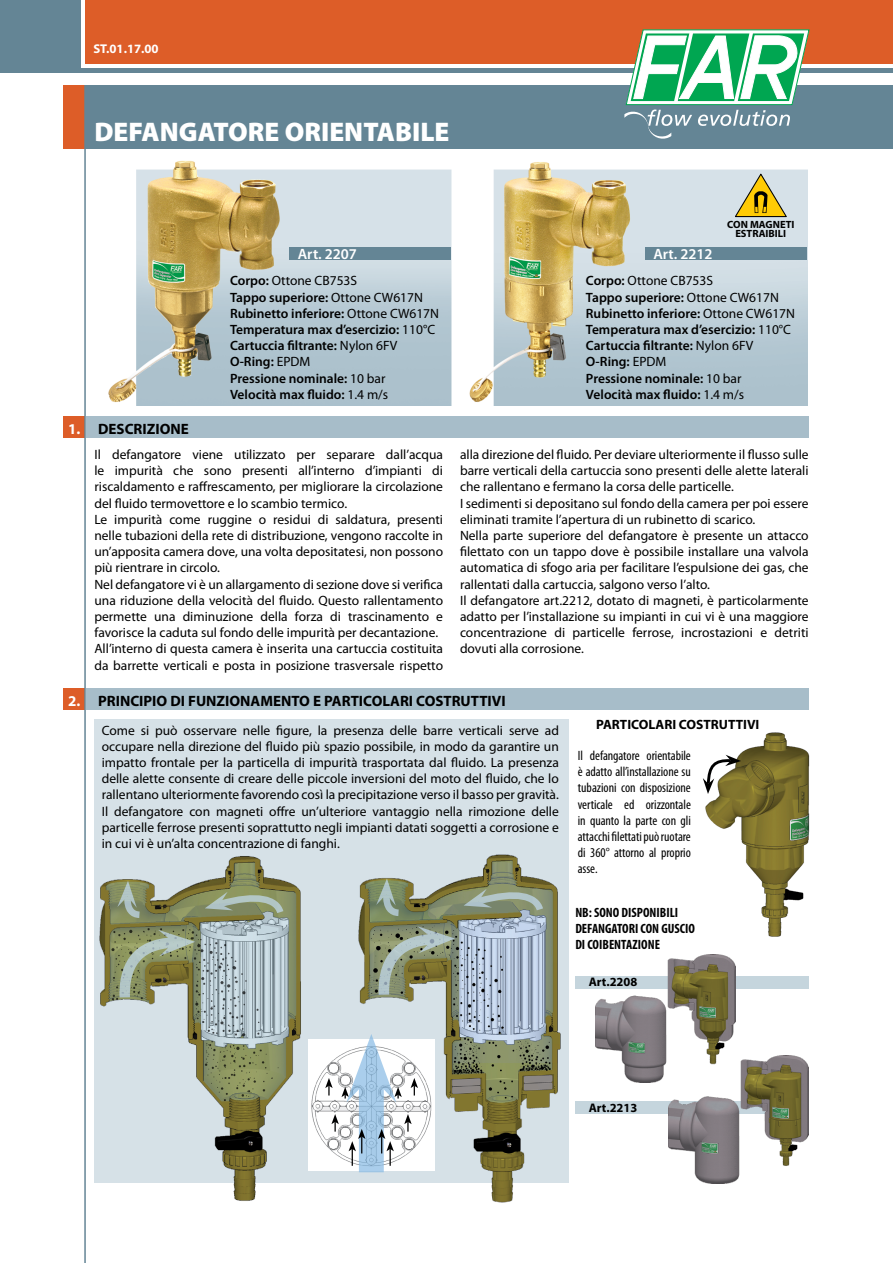
<style>
.page{position:relative;width:893px;height:1263px;background:#fff}
.page>*{position:absolute;margin:0;border:0;box-sizing:border-box;transform-origin:0 0}
.t1{font:900 27px "Myriad Pro";color:#fff}
.t2{font:700 15px "Myriad Pro";color:#000}
.t3{font:600 15px "Myriad Pro";color:#fff}
.t4{font:13.5px/16.2px "Myriad Pro";color:#000}
.t5{font:600 13.5px/16.2px "Myriad Pro";color:#000}
.t6{font:condensed 13.5px/16.2px "Myriad Pro";letter-spacing:-.005em;color:#000;text-align:justify}
.t7{font:700 condensed 13.5px/16.2px "Myriad Pro";color:#000}
.t8{font:700 13.5px "Myriad Pro";color:#000}
.t9{font:700 12.75px "Myriad Pro";color:#fff}
.t10{font:700 12.45px "Myriad Pro";color:#000}
.t11{font:700 10.5px/9px "Myriad Pro";color:#000;text-align:center}
.s1{font-weight:400}
.s2{color:#fff}
</style>
<div class="page">
<div style="left:575px;top:1101px;width:234px;height:13px;background:#c5d5dd"></div>
<img style="left:705px;top:732px;width:105px;height:205px">
<svg style="left:703px;top:755px;width:38px;height:39px"></svg>
<img style="left:108px;top:160px;width:699px;height:246px">
<div style="left:86px;top:688px;width:723px;height:21px;background:#a7bdc9"></div>
<div style="left:64px;top:688px;width:21px;height:21px;background:#dd5d28"></div>
<div style="left:85px;top:0;width:808px;height:64px;background:#dd5d28"></div>
<div style="left:0;top:0;width:81px;height:72px;background:#648595"></div>
<div style="left:64px;top:85px;width:21px;height:64px;background:#dd5d28"></div>
<div style="left:85px;top:85px;width:808px;height:64px;background:#648595"></div>
<div style="left:0;top:68px;width:893px;height:5px;background:#648595"></div>
<svg style="left:624px;top:29px;width:186px;height:110px"></svg>
<div style="left:86px;top:416px;width:723px;height:22px;background:#a7bdc9"></div>
<div style="left:64px;top:416px;width:21px;height:22px;background:#dd5d28"></div>
<hr style="left:84px;top:85px;width:2px;height:1178px;background:#648595">
<div style="left:94px;top:719px;width:475px;height:463px;background:#d6e1e7"></div>
<img style="left:669px;top:1055px;width:140px;height:128px">
<div style="left:290px;top:248px;width:161px;height:12px;background:#648595"></div>
<div style="left:646px;top:248px;width:161px;height:12px;background:#648595"></div>
<svg style="left:734px;top:172px;width:54px;height:46px;background:#cabe7d"></svg>
<img style="left:354px;top:854px;width:208px;height:349px">
<svg style="left:374px;top:926px;width:81px;height:79px;background:#939a80"></svg>
<svg style="left:464px;top:889px;width:84px;height:28px;background:#8f9a82"></svg>
<svg style="left:376px;top:878px;width:29px;height:40px"></svg>
<img style="left:94px;top:856px;width:210px;height:345px">
<svg style="left:115px;top:930px;width:80px;height:78px"></svg>
<svg style="left:205px;top:892px;width:83px;height:28px;background:#919b78"></svg>
<svg style="left:117px;top:881px;width:29px;height:39px"></svg>
<img style="left:308px;top:1040px;width:126px;height:129px">
<svg style="left:331px;top:1114px;width:8px;height:17px"></svg>
<svg style="left:404px;top:1114px;width:8px;height:17px"></svg>
<svg style="left:411px;top:1078px;width:7px;height:17px"></svg>
<svg style="left:325px;top:1078px;width:8px;height:17px"></svg>
<svg style="left:359px;top:1102px;width:25px;height:70px"></svg>
<svg style="left:341px;top:1034px;width:61px;height:68px;background:#cddce7"></svg>
<svg style="left:349px;top:1129px;width:16px;height:37px"></svg>
<svg style="left:378px;top:1129px;width:16px;height:37px"></svg>
<div style="left:575px;top:976px;width:234px;height:13px;background:#c5d5dd"></div>
<img style="left:596px;top:954px;width:140px;height:128px">
<p class="t9" style="left:93px;top:41px;width:67px">ST.01.17.00</p>
<h1 class="t1" style="left:94px;top:116px;width:356px">DEFANGATORE ORIENTABILE</h1>
<p class="t11" style="left:727px;top:220px;width:69px">CON MAGNETI<br>ESTRAIBILI</p>
<p class="t3" style="left:298px;top:245px;width:61px">Art. 2207</p>
<p class="t3" style="left:653px;top:245px;width:61px">Art. 2212</p>
<p class="t5" style="left:230px;top:273px;width:211px">Corpo: <span class="s1">Ottone CB753S<br></span>Tappo superiore: <span class="s1">Ottone CW617N<br></span>Rubinetto inferiore: <span class="s1">Ottone CW617N<br></span>Temperatura max d’esercizio: <span class="s1">110°C<br></span>Cartuccia filtrante: <span class="s1">Nylon 6FV<br></span>O-Ring: <span class="s1">EPDM<br></span>Pressione nominale: <span class="s1">10 bar<br></span>Velocità max fluido: <span class="s1">1.4 m/s</span></p>
<p class="t5" style="left:586px;top:273px;width:211px">Corpo: <span class="s1">Ottone CB753S<br></span>Tappo superiore: <span class="s1">Ottone CW617N<br></span>Rubinetto inferiore: <span class="s1">Ottone CW617N<br></span>Temperatura max d’esercizio: <span class="s1">110°C<br></span>Cartuccia filtrante: <span class="s1">Nylon 6FV<br></span>O-Ring: <span class="s1">EPDM<br></span>Pressione nominale: <span class="s1">10 bar<br></span>Velocità max fluido: <span class="s1">1.4 m/s</span></p>
<p class="t2" style="left:68px;top:420px;width:122px"><span class="s2">1.</span> DESCRIZIONE</p>
<p class="t4" style="left:94px;top:447px;width:350px">Il defangatore viene utilizzato per separare dall’acqua le impurità che sono presenti all’interno d’impianti di riscaldamento e raffrescamento, per migliorare la circolazione del fluido termovettore e lo scambio termico.<br>Le impurità come ruggine o residui di saldatura, presenti nelle tubazioni della rete di distribuzione, vengono raccolte in un’apposita camera dove, una volta depositatesi, non possono più rientrare in circolo.<br>Nel defangatore vi è un allargamento di sezione dove si verifica una riduzione della velocità del fluido. Questo rallentamento permette una diminuzione della forza di trascinamento e favorisce la caduta sul fondo delle impurità per decantazione.<br>All’interno di questa camera è inserita una cartuccia costituita da barrette verticali e posta in posizione trasversale rispetto</p>
<p class="t4" style="left:460px;top:447px;width:350px">alla direzione del fluido. Per deviare ulteriormente il flusso sulle barre verticali della cartuccia sono presenti delle alette laterali che rallentano e fermano la corsa delle particelle.<br>I sedimenti si depositano sul fondo della camera per poi essere eliminati tramite l’apertura di un rubinetto di scarico.<br>Nella parte superiore del defangatore è presente un attacco filettato con un tappo dove è possibile installare una valvola automatica di sfogo aria per facilitare l’espulsione dei gas, che rallentati dalla cartuccia, salgono verso l’alto.<br>Il defangatore art.2212, dotato di magneti, è particolarmente adatto per l’installazione su impianti in cui vi è una maggiore concentrazione di particelle ferrose, incrostazioni e detriti dovuti alla corrosione.</p>
<p class="t2" style="left:68px;top:692px;width:439px"><span class="s2">2.</span> PRINCIPIO DI FUNZIONAMENTO E PARTICOLARI COSTRUTTIVI</p>
<p class="t4" style="left:102px;top:722px;width:459px;text-align:justify">Come si può osservare nelle figure, la presenza delle barre verticali serve ad occupare nella direzione del fluido più spazio possibile, in modo da garantire un impatto frontale per la particella di impurità trasportata dal fluido. La presenza delle alette consente di creare delle piccole inversioni del moto del fluido, che lo rallentano ulteriormente favorendo così la precipitazione verso il basso per gravità.<br>Il defangatore con magneti offre un’ulteriore vantaggio nella rimozione delle particelle ferrose presenti soprattutto negli impianti datati soggetti a corrosione e in cui vi è un’alta concentrazione di fanghi.</p>
<p class="t8" style="left:596px;top:717px;width:165px">PARTICOLARI COSTRUTTIVI</p>
<p class="t6" style="left:578px;top:748px;width:115px">Il defangatore orientabile è adatto all’installazione su tubazioni con disposizione verticale ed orizzontale in quanto la parte con gli attacchi filettati può ruotare di 360° attorno al proprio asse.</p>
<p class="t7" style="left:575px;top:904px;width:121px">NB: SONO DISPONIBILI<br>DEFANGATORI CON GUSCIO<br>DI COIBENTAZIONE</p>
<p class="t10" style="left:589px;top:975px;width:50px">Art.2208</p>
<p class="t10" style="left:589px;top:1101px;width:50px">Art.2213</p>
</div>
